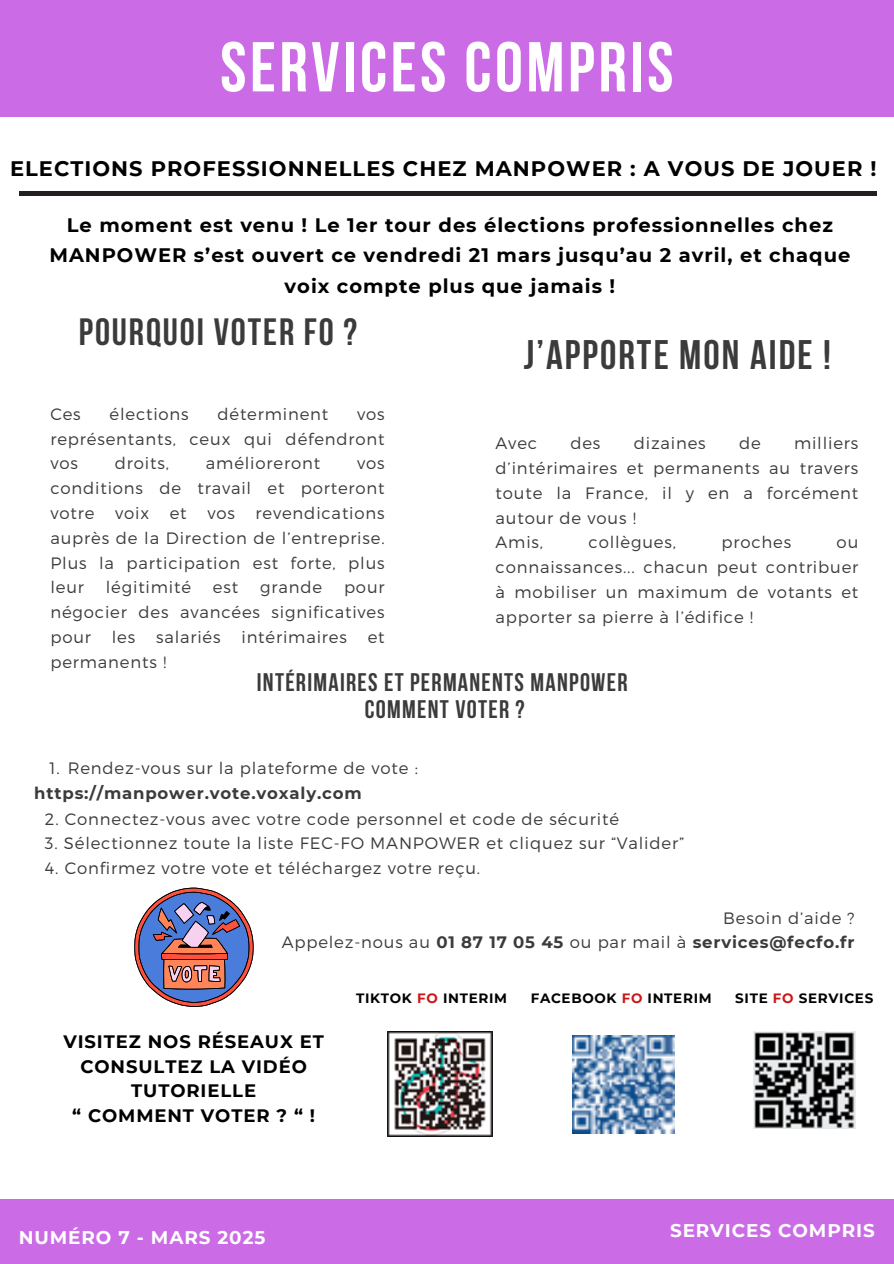
<style>
.page{position:relative;width:894px;height:1264px;background:#fff}
.page>*{position:absolute;margin:0;border:0;box-sizing:border-box;transform-origin:0 0}
.t1{font:700 70.35px "Bebas Neue";letter-spacing:.05em;color:#fff}
.t2{font:700 41.1px "Bebas Neue";letter-spacing:.05em;color:#3b3b3b}
.t3{font:700 37.95px "Bebas Neue";letter-spacing:.05em;color:#3b3b3b}
.t4{font:700 25.35px/27px "Bebas Neue";letter-spacing:.05em;color:#3b3b3b;text-align:center}
.t5{font:700 21px "Montserrat";letter-spacing:.05em;color:#000}
.t6{font:700 19.5px/30.3px "Montserrat";letter-spacing:.05em;color:#000;text-align:center}
.t7{font:700 18.3px "Montserrat";letter-spacing:.05em;color:#fff}
.t8{font:700 18px/24.8px "Montserrat";letter-spacing:.05em;color:#000;text-align:center}
.t9{font:300 16.5px/24.8px "Montserrat";letter-spacing:.05em;color:#3b3b3b;text-align:justify}
.t10{font:700 16.5px "Montserrat";letter-spacing:.05em;color:#3b3b3b}
.t11{font:700 13.5px "Montserrat";letter-spacing:.05em;color:#000}
.s1{font-weight:300}
.s2{color:#cc1616}
</style>
<div class="page">
<div style="left:0;top:0;width:893px;height:1263px;background:#cb6ce6"></div>
<div style="left:0;top:117px;width:893px;height:1081px;background:#fff"></div>
<hr style="left:19px;top:191px;width:857px;height:4px;background:#231f20">
<img style="left:753px;top:1031px;width:101px;height:97px">
<img style="left:572px;top:1035px;width:102px;height:98px">
<img style="left:387px;top:1031px;width:105px;height:105px">
<svg style="left:134px;top:887px;width:119px;height:119px"></svg>
<h1 class="t1" style="left:220px;top:39px;width:454px">SERVICES COMPRIS</h1>
<h6 class="t5" style="left:10px;top:155px;width:867px">ELECTIONS PROFESSIONNELLES CHEZ MANPOWER : A VOUS DE JOUER !</h6>
<h2 class="t6" style="left:49px;top:209px;width:802px">Le moment est venu ! Le 1er tour des élections professionnelles chez<br>MANPOWER s’est ouvert ce vendredi 21 mars jusqu’au 2 avril, et chaque voix compte plus que jamais !</h2>
<h3 class="t3" style="left:79px;top:316px;width:280px">POURQUOI VOTER FO ?</h3>
<p class="t2" style="left:523px;top:338px;width:308px">J’APPORTE MON AIDE !</p>
<p class="t9" style="left:50px;top:401px;width:32px">Ces</p>
<p class="t9" style="left:109px;top:401px;width:81px">élections</p>
<p class="t9" style="left:217px;top:401px;width:112px">déterminent</p>
<p class="t9" style="left:50px;top:401px;width:335px;text-indent:306px">vos représentants, ceux qui défendront vos</p>
<p class="t9" style="left:495px;top:430px;width:43px">Avec</p>
<p class="t9" style="left:570px;top:430px;width:32px">des</p>
<p class="t9" style="left:633px;top:430px;width:73px">dizaines</p>
<p class="t9" style="left:738px;top:430px;width:23px">de</p>
<p class="t9" style="left:495px;top:430px;width:364px;text-indent:298px">milliers d’intérimaires et permanents au travers toute la France, il y en a forcément autour de vous !</p>
<p class="t9" style="left:495px;top:529px;width:49px">Amis,</p>
<p class="t9" style="left:588px;top:529px;width:89px">collègues,</p>
<p class="t9" style="left:721px;top:529px;width:71px">proches</p>
<p class="t9" style="left:115px;top:450px;width:56px">droits,</p>
<p class="t9" style="left:206px;top:450px;width:116px">amélioreront</p>
<p class="t9" style="left:50px;top:450px;width:335px;text-indent:306px">vos conditions de travail et porteront votre</p>
<p class="t9" style="left:50px;top:500px;width:335px;text-indent:205px">revendications auprès de la Direction de l’entreprise.<br>Plus la participation est forte, plus leur</p>
<p class="t9" style="left:115px;top:500px;width:36px">voix</p>
<p class="t9" style="left:170px;top:500px;width:18px">et</p>
<p class="t9" style="left:207px;top:500px;width:29px">vos</p>
<p class="t9" style="left:495px;top:529px;width:364px;text-indent:341px">ou connaissances... chacun peut contribuer à mobiliser un maximum de votants et apporter sa pierre à l’édifice !</p>
<p class="t9" style="left:106px;top:574px;width:87px">légitimité</p>
<p class="t9" style="left:213px;top:574px;width:27px">est</p>
<p class="t9" style="left:260px;top:574px;width:63px">grande</p>
<p class="t9" style="left:50px;top:574px;width:335px;text-indent:293px">pour négocier des avancées significatives pour</p>
<p class="t9" style="left:112px;top:623px;width:25px">les</p>
<p class="t9" style="left:156px;top:623px;width:66px">salariés</p>
<p class="t9" style="left:241px;top:623px;width:107px">intérimaires</p>
<p class="t9" style="left:367px;top:623px;width:18px">et</p>
<p class="t9" style="left:50px;top:648px;width:117px">permanents !</p>
<p class="t4" style="left:257px;top:671px;width:372px">INTÉRIMAIRES ET PERMANENTS MANPOWER<br>COMMENT VOTER ?</p>
<p class="t9" style="left:50px;top:754px;width:369px">1. Rendez-vous sur la plateforme de vote :</p>
<p class="t10" style="left:34px;top:782px;width:329px">https://manpower.vote.voxaly.com</p>
<h4 class="t9" style="left:45px;top:805px;width:575px">2. Connectez-vous avec votre code personnel et code de sécurité</h4>
<p class="t9" style="left:45px;top:830px;width:640px">3. Sélectionnez toute la liste FEC-FO MANPOWER et cliquez sur “Valider”</p>
<p class="t9" style="left:45px;top:855px;width:436px">4. Confirmez votre vote et téléchargez votre reçu.</p>
<p class="t9" style="left:723px;top:904px;width:133px">Besoin d’aide ?</p>
<p class="t10" style="left:282px;top:932px;width:574px"><span class="s1">Appelez-nous au</span> 01 87 17 05 45 <span class="s1">ou par mail à</span> services@fecfo.fr</p>
<p class="t8" style="left:63px;top:1029px;width:262px">VISITEZ NOS RÉSEAUX ET<br>CONSULTEZ LA VIDÉO<br>TUTORIELLE</p>
<p class="t8" style="left:72px;top:1103px;width:244px">“ COMMENT VOTER ? “ !</p>
<p class="t11" style="left:356px;top:989px;width:152px">TIKTOK <span class="s2">FO</span> INTERIM</p>
<p class="t11" style="left:530px;top:989px;width:182px">FACEBOOK <span class="s2">FO</span> INTERIM</p>
<p class="t11" style="left:735px;top:989px;width:139px">SITE <span class="s2">FO</span> SERVICES</p>
<p class="t7" style="left:19px;top:1225px;width:248px">NUMÉRO 7 - MARS 2025</p>
<h5 class="t7" style="left:670px;top:1219px;width:206px">SERVICES COMPRIS</h5>
</div>
